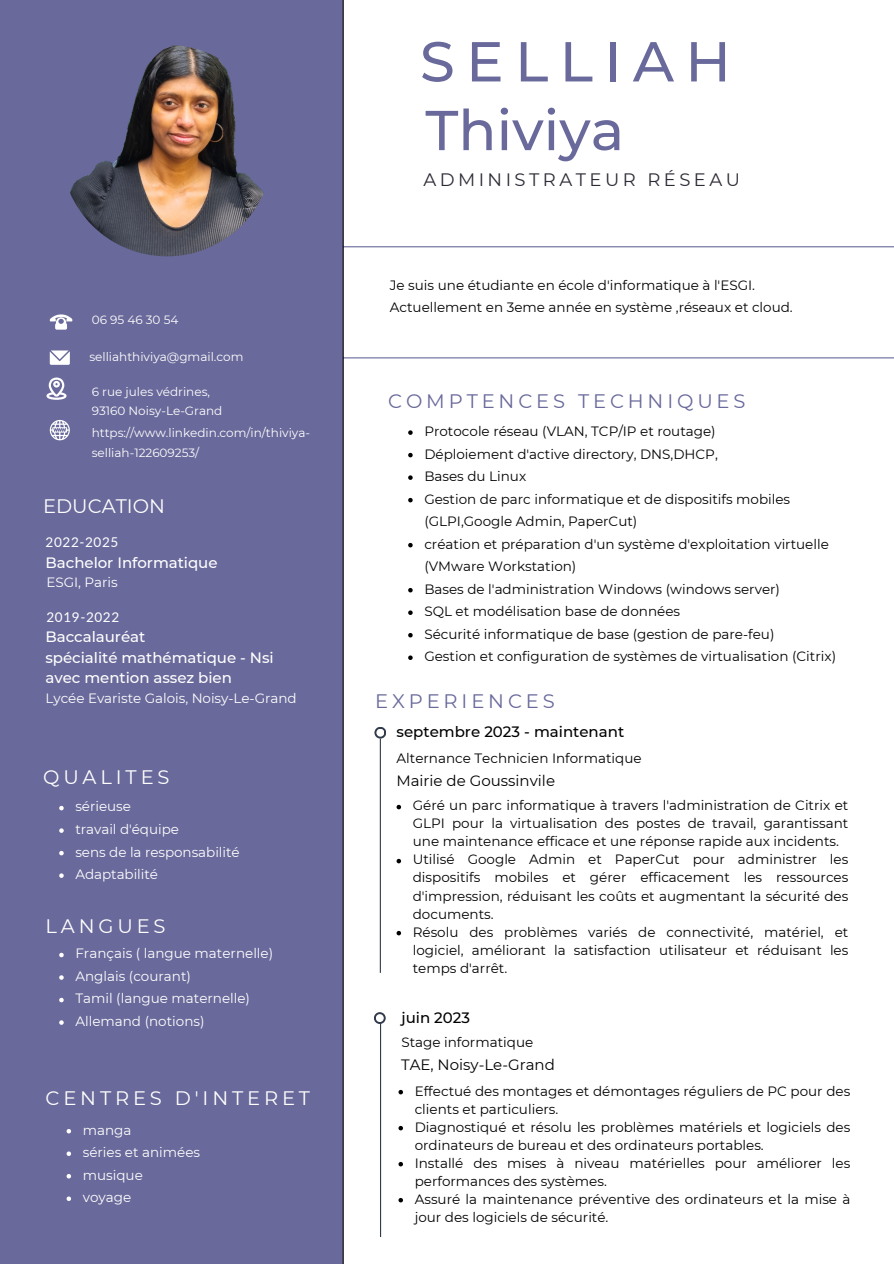
<style>
.page{position:relative;width:894px;height:1264px;background:#fff}
.page>*{position:absolute;margin:0;border:0;box-sizing:border-box;transform-origin:0 0}
.t1{font:500 56.1px "Montserrat";letter-spacing:.2em;color:#69699b}
.t2{font:500 56.1px "Montserrat";color:#69699b}
.t3{font:19.5px "Montserrat";letter-spacing:.2em;color:#fff}
.t4{font:19.5px "Montserrat";letter-spacing:.2em;color:#69699b}
.t5{font:19.5px "Montserrat";color:#fff}
.t6{font:18px "Montserrat";letter-spacing:.19em;color:#2f2b36}
.t7{font:500 15px/20.2px "Montserrat";letter-spacing:-.005em;color:#fff}
.t8{font:15px "Montserrat";color:#000}
.t9{font:500 15px "Montserrat";color:#000}
.t10{font:13.5px/18px "Montserrat";color:#000}
.t11{font:13.5px "Montserrat";color:#fff}
.t12{font:13.5px "Lato";letter-spacing:.045em;color:#fff}
.t13{font:12px/20px "Montserrat";color:#fff}
</style>
<div class="page">
<div style="left:0;top:0;width:342px;height:1263px;background:#69699b"></div>
<hr style="left:341px;top:357px;width:552px;height:1px;background:#69699b">
<hr style="left:342px;top:246px;width:551px;height:1px;background:#69699b">
<hr style="left:342px;top:0;width:1px;height:1263px;background:#000">
<svg style="left:50px;top:350px;width:20px;height:15px"></svg>
<svg style="left:50px;top:314px;width:22px;height:15px"></svg>
<svg style="left:46px;top:377px;width:21px;height:23px"></svg>
<svg style="left:50px;top:420px;width:20px;height:20px"></svg>
<img style="left:61px;top:45px;width:212px;height:211px;border-radius:50%">
<svg style="left:59px;top:805px;width:5px;height:5px"></svg>
<svg style="left:59px;top:828px;width:5px;height:4px"></svg>
<svg style="left:59px;top:850px;width:5px;height:5px"></svg>
<svg style="left:59px;top:873px;width:5px;height:4px"></svg>
<svg style="left:59px;top:952px;width:5px;height:5px"></svg>
<svg style="left:59px;top:975px;width:5px;height:4px"></svg>
<svg style="left:59px;top:997px;width:5px;height:5px"></svg>
<svg style="left:59px;top:1020px;width:5px;height:4px"></svg>
<svg style="left:408px;top:430px;width:4px;height:5px"></svg>
<svg style="left:408px;top:453px;width:4px;height:4px"></svg>
<svg style="left:408px;top:475px;width:4px;height:5px"></svg>
<svg style="left:408px;top:498px;width:4px;height:4px"></svg>
<svg style="left:408px;top:543px;width:4px;height:4px"></svg>
<svg style="left:408px;top:588px;width:4px;height:4px"></svg>
<svg style="left:408px;top:610px;width:4px;height:5px"></svg>
<svg style="left:408px;top:633px;width:4px;height:4px"></svg>
<svg style="left:408px;top:655px;width:4px;height:5px"></svg>
<hr style="left:379px;top:738px;width:2px;height:234px;background:#323b4c">
<svg style="left:374px;top:726px;width:12px;height:12px"></svg>
<div style="left:376px;top:728px;width:8px;height:8px;background:#fff;border-radius:50%"></div>
<svg style="left:67px;top:1129px;width:4px;height:4px"></svg>
<svg style="left:67px;top:1151px;width:4px;height:4px"></svg>
<svg style="left:67px;top:1174px;width:4px;height:4px"></svg>
<svg style="left:67px;top:1196px;width:4px;height:4px"></svg>
<svg style="left:398px;top:1089px;width:5px;height:5px"></svg>
<svg style="left:398px;top:1125px;width:5px;height:5px"></svg>
<svg style="left:398px;top:1161px;width:5px;height:5px"></svg>
<svg style="left:398px;top:1198px;width:5px;height:4px"></svg>
<hr style="left:380px;top:1015px;width:1px;height:221px;background:#323b4c">
<svg style="left:374px;top:1012px;width:11px;height:12px"></svg>
<div style="left:376px;top:1014px;width:7px;height:8px;background:#fff;border-radius:50%"></div>
<svg style="left:396px;top:804px;width:5px;height:5px"></svg>
<svg style="left:396px;top:858px;width:5px;height:5px"></svg>
<svg style="left:396px;top:930px;width:5px;height:5px"></svg>
<p class="t13" style="left:92px;top:310px;width:88px">06 95 46 30 54</p>
<p class="t13" style="left:89px;top:346px;width:155px">selliahthiviya@gmail.com</p>
<p class="t13" style="left:92px;top:382px;width:120px">6 rue jules védrines,</p>
<p class="t13" style="left:92px;top:401px;width:132px">93160 Noisy-Le-Grand</p>
<p class="t13" style="left:92px;top:423px;width:220px">https://www.linkedin.com/in/thiviya&shy;selliah-122609253/</p>
<h3 class="t5" style="left:43px;top:494px;width:123px">EDUCATION</h3>
<p class="t12" style="left:46px;top:533px;width:74px">2022-2025</p>
<p class="t7" style="left:46px;top:552px;width:173px">Bachelor Informatique</p>
<p class="t11" style="left:46px;top:574px;width:73px">ESGI, Paris</p>
<p class="t12" style="left:46px;top:608px;width:74px">2019-2022</p>
<p class="t7" style="left:45px;top:627px;width:230px">Baccalauréat<br>spécialité mathématique - Nsi avec mention assez bien</p>
<p class="t11" style="left:45px;top:690px;width:253px">Lycée Evariste Galois, Noisy-Le-Grand</p>
<h3 class="t3" style="left:43px;top:765px;width:128px">QUALITES</h3>
<p class="t11" style="left:75px;top:798px;width:57px">sérieuse</p>
<h3 class="t11" style="left:75px;top:821px;width:105px">travail d'équipe</h3>
<h6 class="t11" style="left:75px;top:843px;width:166px">sens de la responsabilité</h6>
<h4 class="t11" style="left:75px;top:866px;width:84px">Adaptabilité</h4>
<p class="t3" style="left:45px;top:914px;width:122px">LANGUES</p>
<h6 class="t11" style="left:75px;top:945px;width:199px">Français ( langue maternelle)</h6>
<h6 class="t11" style="left:75px;top:967px;width:117px">Anglais (courant)</h6>
<h4 class="t11" style="left:75px;top:990px;width:176px">Tamil (langue maternelle)</h4>
<h6 class="t11" style="left:75px;top:1012px;width:131px">Allemand (notions)</h6>
<p class="t3" style="left:45px;top:1086px;width:266px">CENTRES D'INTERET</p>
<h1 class="t11" style="left:83px;top:1121px;width:50px">manga</h1>
<h2 class="t11" style="left:83px;top:1143px;width:119px">séries et animées</h2>
<h3 class="t11" style="left:83px;top:1166px;width:62px">musique</h3>
<h6 class="t11" style="left:83px;top:1188px;width:50px">voyage</h6>
<p class="t1" style="left:420px;top:27px;width:312px">SELLIAH</p>
<p class="t2" style="left:425px;top:96px;width:200px">Thiviya</p>
<p class="t6" style="left:423px;top:169px;width:318px">ADMINISTRATEUR RÉSEAU</p>
<p class="t10" style="left:389px;top:275px;width:404px;line-height:21.3px">Je suis une étudiante en école d'informatique à l'ESGI.<br>Actuellement en 3eme année en système ,réseaux et cloud.</p>
<p class="t4" style="left:388px;top:389px;width:359px">COMPTENCES TECHNIQUES</p>
<p class="t10" style="left:424px;top:422px;width:293px">Protocole réseau (VLAN, TCP/IP et routage)</p>
<h3 class="t10" style="left:424px;top:444px;width:295px">Déploiement d'active directory, DNS,DHCP,</h3>
<p class="t10" style="left:424px;top:467px;width:103px">Bases du Linux</p>
<p class="t10" style="left:424px;top:487px;width:367px;line-height:22.5px">Gestion de parc informatique et de dispositifs mobiles (GLPI,Google Admin, PaperCut)</p>
<p class="t10" style="left:424px;top:532px;width:406px;line-height:22.5px">création et préparation d'un système d'exploitation virtuelle (VMware Workstation)</p>
<p class="t10" style="left:424px;top:579px;width:357px">Bases de l'administration Windows (windows server)</p>
<p class="t10" style="left:424px;top:602px;width:257px">SQL et modélisation base de données</p>
<p class="t10" style="left:424px;top:624px;width:351px">Sécurité informatique de base (gestion de pare-feu)</p>
<p class="t10" style="left:424px;top:647px;width:413px">Gestion et configuration de systèmes de virtualisation (Citrix)</p>
<p class="t4" style="left:375px;top:689px;width:181px">EXPERIENCES</p>
<h5 class="t9" style="left:396px;top:722px;width:229px">septembre 2023 - maintenant</h5>
<h5 class="t8" style="left:396px;top:771px;width:160px">Mairie de Goussinvile</h5>
<p class="t10" style="left:396px;top:748px;width:246px">Alternance Technicien Informatique</p>
<p class="t10" style="left:412px;top:796px;width:437px;text-align:justify">Géré un parc informatique à travers l'administration de Citrix et GLPI pour la virtualisation des postes de travail, garantissant une maintenance efficace et une réponse rapide aux incidents.</p>
<p class="t10" style="left:412px;top:850px;width:437px;text-align:justify">Utilisé Google Admin et PaperCut pour administrer les dispositifs mobiles et gérer efficacement les ressources d'impression, réduisant les coûts et augmentant la sécurité des documents.</p>
<h4 class="t10" style="left:412px;top:922px;width:437px;text-align:justify">Résolu des problèmes variés de connectivité, matériel, et logiciel, améliorant la satisfaction utilisateur et réduisant les temps d'arrêt.</h4>
<h5 class="t9" style="left:401px;top:1008px;width:70px">juin 2023</h5>
<h5 class="t10" style="left:401px;top:1033px;width:133px">Stage informatique</h5>
<p class="t8" style="left:401px;top:1055px;width:155px">TAE, Noisy-Le-Grand</p>
<p class="t10" style="left:414px;top:1081px;width:437px">Effectué des montages et démontages réguliers de PC pour des clients et particuliers.</p>
<p class="t10" style="left:414px;top:1117px;width:437px">Diagnostiqué et résolu les problèmes matériels et logiciels des ordinateurs de bureau et des ordinateurs portables.</p>
<h3 class="t10" style="left:414px;top:1153px;width:437px">Installé des mises à niveau matérielles pour améliorer les performances des systèmes.</h3>
<h4 class="t10" style="left:414px;top:1189px;width:437px">Assuré la maintenance préventive des ordinateurs et la mise à jour des logiciels de sécurité.</h4>
</div>
